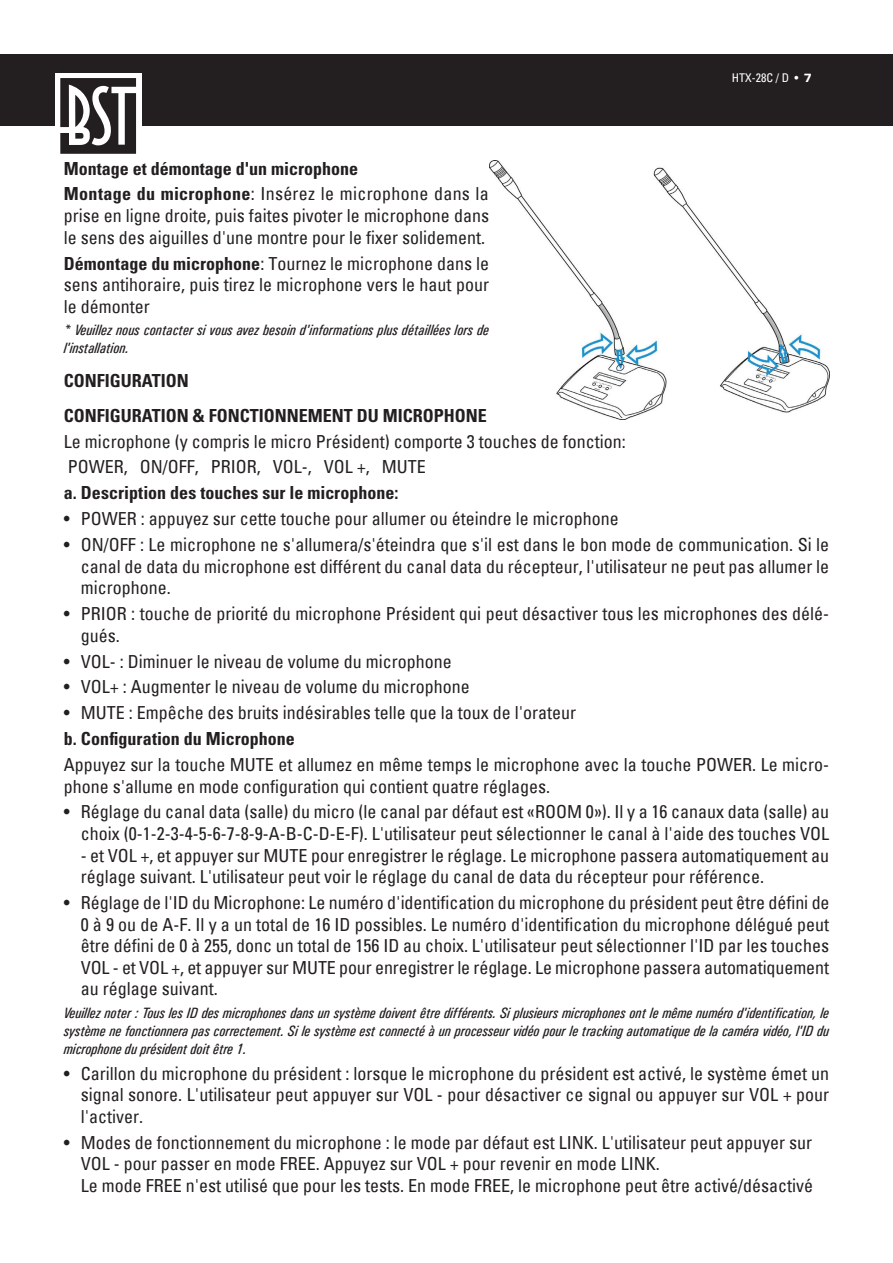
<style>
.page{position:relative;width:893px;height:1263px;background:#fff}
.page>*{position:absolute;margin:0;border:0;box-sizing:border-box;transform-origin:0 0}
.t1{font:condensed 18px/21.6px "Univers";color:#231f20;text-align:justify}
.t2{font:700 condensed 18px/34.3px "Univers LT Std";color:#231f20}
.t3{font:italic 15px/18px "Univers Condensed";color:#231f20}
.t4{font:condensed 12px "Univers";color:#fff}
.s1{font-weight:900;font-stretch:normal}
.s2{font-family:"Univers LT Std";font-weight:700}
</style>
<div class="page">
<img style="left:489px;top:160px;width:340px;height:260px">
<div style="left:0;top:54px;width:893px;height:72px;background:#231f20"></div>
<div style="left:55px;top:73px;width:87px;height:86px;background:#fff"></div>
<svg style="left:60px;top:78px;width:76px;height:76px"></svg>
<p class="t4" style="left:732px;top:70px;width:81px">HTX-28C / D • <span class="s1">7</span></p>
<p class="t2" style="left:64px;top:151px;width:296px">Montage et démontage d'un microphone</p>
<p class="t1" style="left:64px;top:183px;width:427px"><span class="s2">Montage du microphone</span>: Insérez le microphone dans la prise en ligne droite, puis faites pivoter le microphone dans le sens des aiguilles d'une montre pour le fixer solidement.</p>
<p class="t1" style="left:64px;top:252px;width:427px"><span class="s2">Démontage du microphone</span>: Tournez le microphone dans le sens antihoraire, puis tirez le microphone vers le haut pour le démonter</p>
<p class="t3" style="left:64px;top:321px;width:427px">* Veuillez nous contacter si vous avez besoin d'informations plus détaillées lors de l'installation.</p>
<p class="t2" style="left:64px;top:364px;width:424px">CONFIGURATION<br>CONFIGURATION &amp; FONCTIONNEMENT DU MICROPHONE</p>
<p class="t1" style="left:64px;top:428px;width:563px;line-height:25.8px">Le microphone (y compris le micro Président) comporte 3 touches de fonction:<br>POWER, ON/OFF, PRIOR, VOL-, VOL +, MUTE</p>
<p class="t2" style="left:64px;top:476px;width:336px">a. Description des touches sur le microphone:</p>
<p class="t1" style="left:64px;top:508px;width:556px">• POWER : appuyez sur cette touche pour allumer ou éteindre le microphone</p>
<p class="t1" style="left:81px;top:533px;width:750px;text-indent:-17px">• ON/OFF : Le microphone ne s'allumera/s'éteindra que s'il est dans le bon mode de communication. Si le canal de data du microphone est différent du canal data du récepteur, l'utilisateur ne peut pas allumer le microphone.</p>
<p class="t1" style="left:81px;top:602px;width:750px;text-indent:-17px">• PRIOR : touche de priorité du microphone Président qui peut désactiver tous les microphones des délé&shy;gués.</p>
<p class="t1" style="left:64px;top:650px;width:389px">• VOL- : Diminuer le niveau de volume du microphone</p>
<p class="t1" style="left:64px;top:676px;width:407px">• VOL+ : Augmenter le niveau de volume du microphone</p>
<p class="t1" style="left:64px;top:702px;width:514px">• MUTE : Empêche des bruits indésirables telle que la toux de l'orateur</p>
<p class="t2" style="left:64px;top:721px;width:233px">b. Configuration du Microphone</p>
<p class="t1" style="left:64px;top:753px;width:767px">Appuyez sur la touche MUTE et allumez en même temps le microphone avec la touche POWER. Le micro&shy;phone s'allume en mode configuration qui contient quatre réglages.</p>
<p class="t1" style="left:64px;top:801px;width:767px;text-align:right">• Réglage du canal data (salle) du micro (le canal par défaut est «ROOM 0»). Il y a 16 canaux data (salle) au choix (0-1-2-3-4-5-6-7-8-9-A-B-C-D-E-F). L'utilisateur peut sélectionner le canal à l'aide des touches VOL</p>
<p class="t1" style="left:81px;top:844px;width:750px">- et VOL +, et appuyer sur MUTE pour enregistrer le réglage. Le microphone passera automatiquement au réglage suivant. L'utilisateur peut voir le réglage du canal de data du récepteur pour référence.</p>
<p class="t1" style="left:81px;top:891px;width:750px;text-indent:-17px">• Réglage de l'ID du Microphone: Le numéro d'identification du microphone du président peut être défini de 0 à 9 ou de A-F. Il y a un total de 16 ID possibles. Le numéro d'identification du microphone délégué peut être défini de 0 à 255, donc un total de 156 ID au choix. L'utilisateur peut sélectionner l'ID par les touches VOL - et VOL +, et appuyer sur MUTE pour enregistrer le réglage. Le microphone passera automatiquement au réglage suivant.</p>
<p class="t3" style="left:64px;top:1004px;width:767px;text-align:justify">Veuillez noter : Tous les ID des microphones dans un système doivent être différents. Si plusieurs microphones ont le même numéro d'identification, le système ne fonctionnera pas correctement. Si le système est connecté à un processeur vidéo pour le tracking automatique de la caméra vidéo, l'ID du microphone du président doit être 1.</p>
<p class="t1" style="left:81px;top:1062px;width:750px;text-indent:-17px">• Carillon du microphone du président : lorsque le microphone du président est activé, le système émet un signal sonore. L'utilisateur peut appuyer sur VOL - pour désactiver ce signal ou appuyer sur VOL + pour l'activer.</p>
<p class="t1" style="left:81px;top:1131px;width:734px;text-align:left;text-indent:-17px">• Modes de fonctionnement du microphone : le mode par défaut est LINK. L'utilisateur peut appuyer sur<br>VOL - pour passer en mode FREE. Appuyez sur VOL + pour revenir en mode LINK.<br>Le mode FREE n'est utilisé que pour les tests. En mode FREE, le microphone peut être activé/désactivé</p>
</div>
